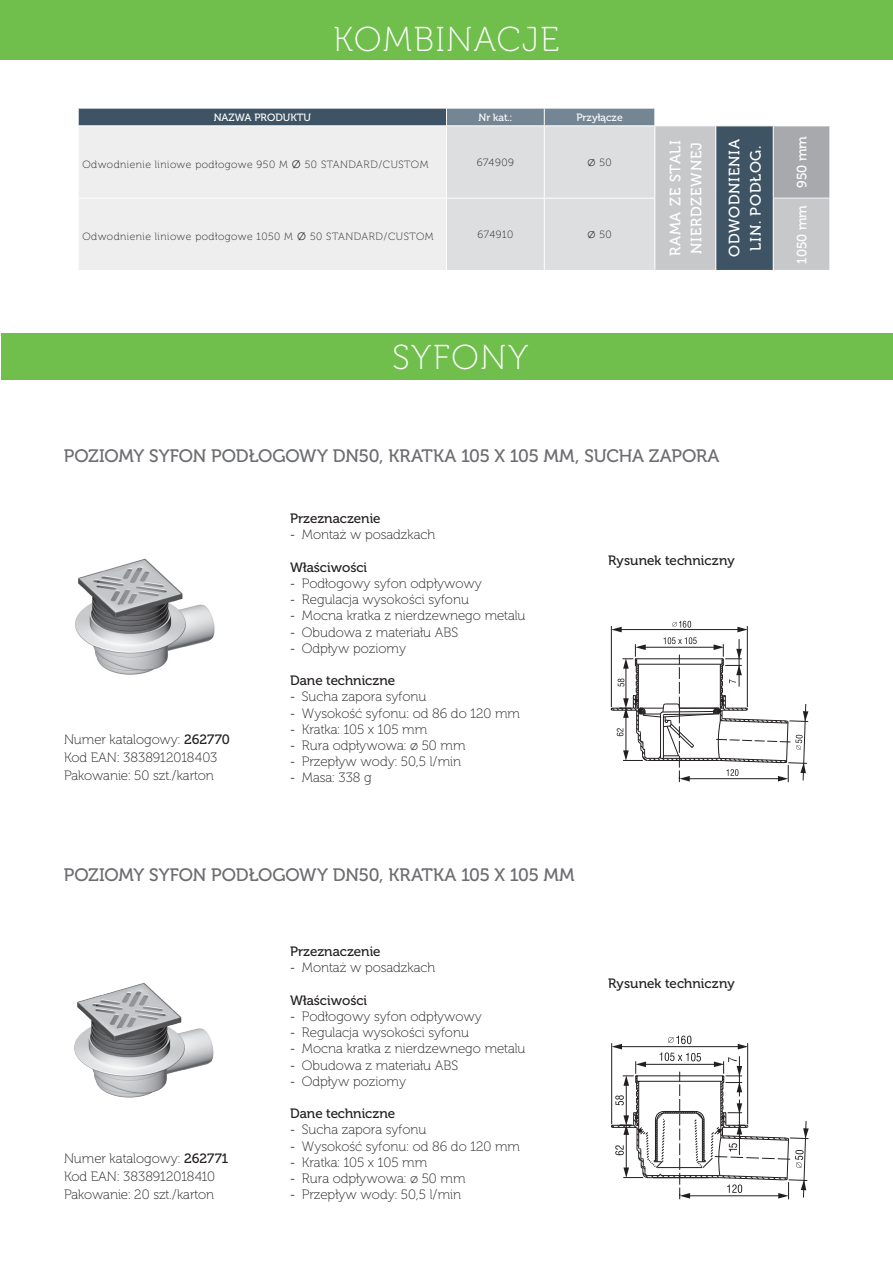
<style>
.page{position:relative;width:893px;height:1263px;background:#fff}
.page>*{position:absolute;margin:0;border:0;box-sizing:border-box;transform-origin:0 0}
.Glavni_tekst{font:34.5px "Museo Cyrl 100";letter-spacing:.05em;color:#fff}
.Glavni_naslov{font:18px "Museo Cyrl 500";letter-spacing:-.01em;color:#6c6d70}
.Besedilo_v_TABELI{font:15px/21px "Museo Cyrl 500";letter-spacing:.05em;color:#fff}
.Koda{font:13.5px "Museo Cyrl 100";color:#231f20}
.Alinea{font:13.5px "Museo Cyrl 500";color:#231f20}
.Osnova{font:13.5px "Museo Cyrl 100";color:#231f20}
.Podnaslov{font:13.5px "Museo Cyrl 500";letter-spacing:.005em;color:#231f20}
.t1{font:13.5px "Museo Cyrl 500";color:#fff}
.t2{font:10.5px "Museo Cyrl 100";letter-spacing:.05em;color:#231f20}
.t3{font:10.5px "Museo Cyrl 500";color:#fff}
.s1{font-size:15px}
.s2{font-size:13.5px}
.s3{font-family:"Museo Cyrl 500"}
.s4{font-family:"Helvetica Neue LT Pro";font-weight:300}
</style>
<div class="page">
<div style="left:0;top:0;width:893px;height:60px;background:#70bf4c"></div>
<div style="left:1px;top:334px;width:892px;height:46px;background:#70bf4c"></div>
<div style="left:79px;top:109px;width:367px;height:16px;background:#3e5364"></div>
<div style="left:79px;top:126px;width:367px;height:144px;background:#eeeeef"></div>
<svg style="left:78px;top:108px;width:1px;height:17px"></svg>
<svg style="left:446px;top:108px;width:383px;height:162px;background:#bcc0c5"></svg>
<hr style="left:655px;top:125px;width:61px;height:1px;background:#fff">
<hr style="left:716px;top:125px;width:57px;height:1px;background:#fff">
<hr style="left:715px;top:126px;width:1px;height:72px;background:#fff">
<hr style="left:715px;top:198px;width:1px;height:72px;background:#fff">
<hr style="left:446px;top:125px;width:98px;height:1px;background:#fff">
<hr style="left:446px;top:126px;width:1px;height:72px;background:#fff">
<hr style="left:544px;top:125px;width:111px;height:1px;background:#fff">
<hr style="left:544px;top:126px;width:1px;height:72px;background:#fff">
<hr style="left:654px;top:126px;width:1px;height:72px;background:#fff">
<hr style="left:773px;top:125px;width:57px;height:1px;background:#fff">
<hr style="left:773px;top:126px;width:1px;height:72px;background:#fff">
<hr style="left:78px;top:198px;width:368px;height:1px;background:#fff">
<hr style="left:446px;top:198px;width:98px;height:1px;background:#fff">
<hr style="left:446px;top:199px;width:1px;height:71px;background:#fff">
<hr style="left:544px;top:198px;width:111px;height:1px;background:#fff">
<hr style="left:544px;top:199px;width:1px;height:71px;background:#fff">
<hr style="left:654px;top:199px;width:1px;height:71px;background:#fff">
<hr style="left:773px;top:198px;width:57px;height:1px;background:#fff">
<hr style="left:773px;top:199px;width:1px;height:71px;background:#fff">
<img style="left:75px;top:558px;width:140px;height:117px">
<svg style="left:611px;top:621px;width:197px;height:161px"></svg>
<img style="left:74px;top:983px;width:140px;height:115px">
<svg style="left:611px;top:1035px;width:198px;height:164px"></svg>
<p class="Glavni_tekst" style="left:334px;top:21px;width:227px">KOMBINACJE</p>
<p class="t3" style="left:214px;top:112px;width:99px">NAZWA PRODUKTU</p>
<p class="t3" style="left:479px;top:112px;width:35px">Nr kat.:</p>
<p class="t3" style="left:576px;top:112px;width:48px">Przyłącze</p>
<p class="t2" style="left:82px;top:158px;width:348px">Odwodnienie liniowe podłogowe 950 M <span class="s1">ø</span> 50 STANDARD/CUSTOM</p>
<p class="t2" style="left:477px;top:157px;width:39px">674909</p>
<p class="t2" style="left:587px;top:156px;width:26px"><span class="s2">ø</span> 50</p>
<p class="t2" style="left:82px;top:231px;width:353px">Odwodnienie liniowe podłogowe 1050 M <span class="s1">ø</span> 50 STANDARD/CUSTOM</p>
<p class="t2" style="left:478px;top:229px;width:37px">674910</p>
<p class="t2" style="left:587px;top:229px;width:26px"><span class="s2">ø</span> 50</p>
<p class="Glavni_tekst" style="left:393px;top:339px;width:137px">SYFONY</p>
<p class="Besedilo_v_TABELI" style="left:665px;top:256px;width:117px;rotate:-90deg">RAMA ZE STALI<br>NIERDZEWNEJ</p>
<p class="Besedilo_v_TABELI" style="left:724px;top:257px;width:119px;text-align:center;rotate:-90deg">ODWODNIENIA<br>LIN. PODŁOG.</p>
<p class="t1" style="left:795px;top:188px;width:54px;rotate:-90deg">950 mm</p>
<p class="t1" style="left:795px;top:264px;width:60px;rotate:-90deg">1050 mm</p>
<p class="Glavni_naslov" style="left:64px;top:446px;width:657px">POZIOMY SYFON PODŁOGOWY DN50, KRATKA 105 X 105 MM, SUCHA ZAPORA</p>
<p class="Koda" style="left:64px;top:732px;width:167px">Numer katalogowy: <span class="s3">262770</span></p>
<p class="Osnova" style="left:64px;top:750px;width:155px">Kod EAN: 3838912018403</p>
<p class="Koda" style="left:64px;top:768px;width:151px">Pakowanie: 50 szt./karton</p>
<p class="Alinea" style="left:290px;top:511px;width:92px">Przeznaczenie</p>
<p class="Koda" style="left:290px;top:528px;width:147px"><span class="s4">-</span> Montaż w posadzkach</p>
<p class="Alinea" style="left:290px;top:560px;width:79px">Właściwości</p>
<p class="Koda" style="left:290px;top:576px;width:193px"><span class="s4">-</span> Podłogowy syfon odpływowy</p>
<p class="Koda" style="left:290px;top:592px;width:180px"><span class="s4">-</span> Regulacja wysokości syfonu</p>
<p class="Koda" style="left:290px;top:609px;width:237px"><span class="s4">-</span> Mocna kratka z nierdzewnego metalu</p>
<p class="Koda" style="left:290px;top:625px;width:170px"><span class="s4">-</span> Obudowa z materiału ABS</p>
<p class="Koda" style="left:290px;top:641px;width:117px"><span class="s4">-</span> Odpływ poziomy</p>
<p class="Alinea" style="left:290px;top:673px;width:106px">Dane techniczne</p>
<p class="Koda" style="left:290px;top:690px;width:138px"><span class="s4">-</span> Sucha zapora syfonu</p>
<p class="Koda" style="left:290px;top:706px;width:231px"><span class="s4">-</span> Wysokość syfonu: od 86 do 120 mm</p>
<p class="Koda" style="left:290px;top:722px;width:139px"><span class="s4">-</span> Kratka: 105 x 105 mm</p>
<p class="Koda" style="left:290px;top:738px;width:177px"><span class="s4">-</span> Rura odpływowa: ø 50 mm</p>
<p class="Koda" style="left:290px;top:754px;width:172px"><span class="s4">-</span> Przepływ wody: 50,5 l/min</p>
<p class="Koda" style="left:290px;top:771px;width:83px"><span class="s4">-</span> Masa: 338 g</p>
<p class="Glavni_naslov" style="left:64px;top:865px;width:512px">POZIOMY SYFON PODŁOGOWY DN50, KRATKA 105 X 105 MM</p>
<p class="Koda" style="left:64px;top:1151px;width:166px">Numer katalogowy: <span class="s3">262771</span></p>
<p class="Osnova" style="left:64px;top:1169px;width:153px">Kod EAN: 3838912018410</p>
<p class="Koda" style="left:64px;top:1187px;width:152px">Pakowanie: 20 szt./karton</p>
<p class="Alinea" style="left:290px;top:944px;width:92px">Przeznaczenie</p>
<p class="Koda" style="left:290px;top:961px;width:147px"><span class="s4">-</span> Montaż w posadzkach</p>
<p class="Alinea" style="left:290px;top:993px;width:79px">Właściwości</p>
<p class="Koda" style="left:290px;top:1009px;width:193px"><span class="s4">-</span> Podłogowy syfon odpływowy</p>
<p class="Koda" style="left:290px;top:1025px;width:180px"><span class="s4">-</span> Regulacja wysokości syfonu</p>
<p class="Koda" style="left:290px;top:1042px;width:237px"><span class="s4">-</span> Mocna kratka z nierdzewnego metalu</p>
<p class="Koda" style="left:290px;top:1058px;width:170px"><span class="s4">-</span> Obudowa z materiału ABS</p>
<p class="Koda" style="left:290px;top:1074px;width:117px"><span class="s4">-</span> Odpływ poziomy</p>
<p class="Alinea" style="left:290px;top:1106px;width:106px">Dane techniczne</p>
<p class="Koda" style="left:290px;top:1123px;width:138px"><span class="s4">-</span> Sucha zapora syfonu</p>
<p class="Koda" style="left:290px;top:1139px;width:231px"><span class="s4">-</span> Wysokość syfonu: od 86 do 120 mm</p>
<p class="Koda" style="left:290px;top:1155px;width:139px"><span class="s4">-</span> Kratka: 105 x 105 mm</p>
<p class="Koda" style="left:290px;top:1171px;width:177px"><span class="s4">-</span> Rura odpływowa: ø 50 mm</p>
<p class="Koda" style="left:290px;top:1187px;width:172px"><span class="s4">-</span> Przepływ wody: 50,5 l/min</p>
<p class="Podnaslov" style="left:608px;top:553px;width:128px">Rysunek techniczny</p>
<p class="Podnaslov" style="left:608px;top:976px;width:128px">Rysunek techniczny</p>
</div>
